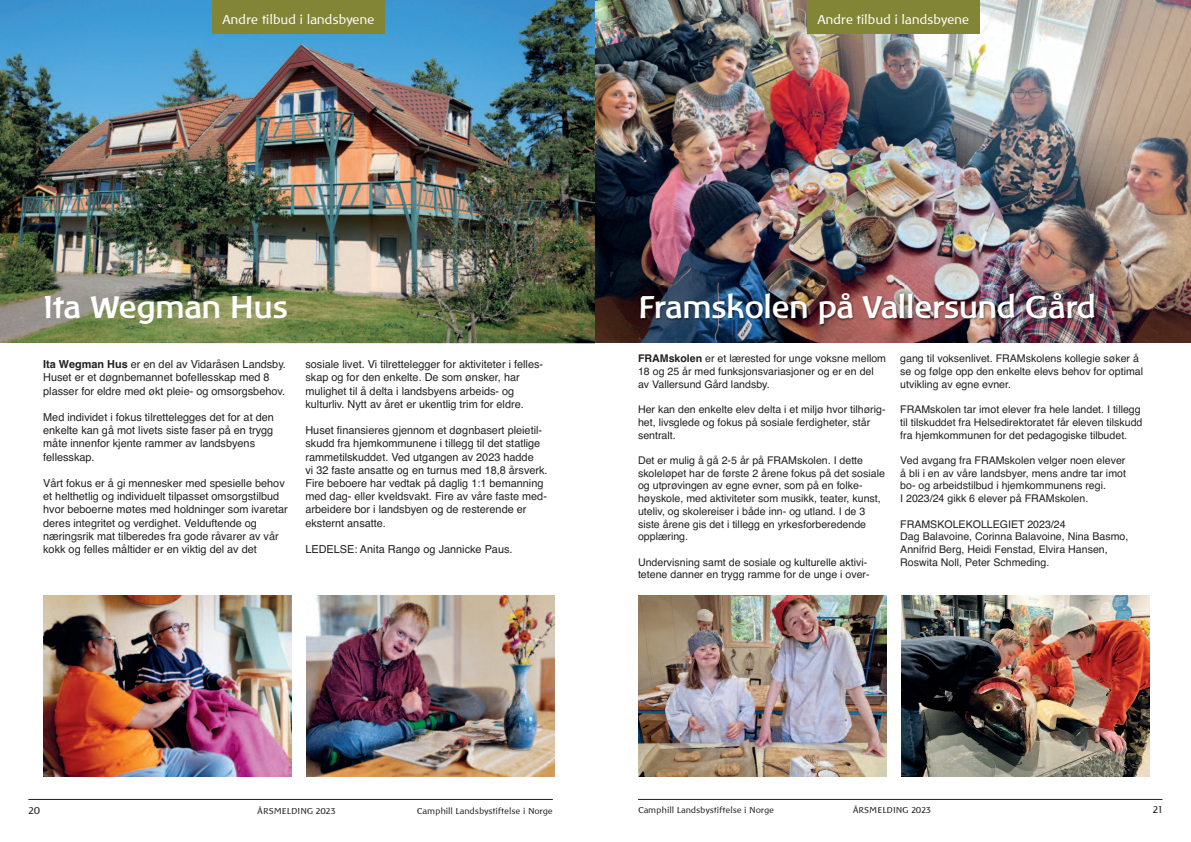
<style>
.page{position:relative;width:1191px;height:842px;background:#fff}
.page>*{position:absolute;margin:0;border:0;box-sizing:border-box;transform-origin:0 0}
.t1{font:700 32px "Baar Philos";letter-spacing:-.015em;color:#fff}
.t2{font:13px "Baar Philos";letter-spacing:-.015em;color:#fff}
.t3{font:11px/13.2px "Helvetica";color:#231f20}
.t4{font:10.6px/12.7px "Helvetica";color:#231f20}
.t5{font:10px "Baar Philos";color:#231f20}
.t6{font:8.6px "Baar Philos";color:#231f20}
.s1{font-weight:700}
</style>
<div class="page">
<hr style="left:28px;top:799px;width:525px;height:1px;background:#231f20">
<img style="left:0;top:0;width:595px;height:343px">
<div style="left:212px;top:0;width:173px;height:34px;background:#828536"></div>
<img style="left:43px;top:595px;width:248px;height:182px">
<img style="left:307px;top:595px;width:248px;height:182px">
<hr style="left:638px;top:799px;width:524px;height:1px;background:#231f20">
<img style="left:595px;top:0;width:596px;height:343px">
<div style="left:806px;top:0;width:173px;height:34px;background:#828536"></div>
<img style="left:633px;top:286px;width:494px;height:54px">
<img style="left:901px;top:595px;width:248px;height:182px">
<img style="left:638px;top:595px;width:248px;height:182px">
<p class="t2" style="left:222px;top:12px;width:154px">Andre tilbud i landsbyene</p>
<p class="t2" style="left:817px;top:12px;width:154px">Andre tilbud i landsbyene</p>
<h1 class="t1" style="left:43px;top:289px;width:246px">Ita Wegman Hus</h1>
<p class="t3" style="left:43px;top:358px;width:244px"><span class="s1">Ita Wegman Hus</span> er en del av Vidaråsen Landsby.<br>Huset er et døgnbemannet bofellesskap med 8 plasser for eldre med økt pleie- og omsorgsbehov.</p>
<p class="t3" style="left:43px;top:411px;width:232px">Med individet i fokus tilrettelegges det for at den enkelte kan gå mot livets siste faser på en trygg måte innenfor kjente rammer av landsbyens fellesskap.</p>
<p class="t3" style="left:43px;top:477px;width:246px">Vårt fokus er å gi mennesker med spesielle behov et helthetlig og individuelt tilpasset omsorgstilbud hvor beboerne møtes med holdninger som ivaretar deres integritet og verdighet. Velduftende og næringsrik mat tilberedes fra gode råvarer av vår kokk og felles måltider er en viktig del av det</p>
<p class="t3" style="left:305px;top:358px;width:239px">sosiale livet. Vi tilrettelegger for aktiviteter i felles&shy;skap og for den enkelte. De som ønsker, har mulighet til å delta i landsbyens arbeids- og kulturliv. Nytt av året er ukentlig trim for eldre.</p>
<p class="t3" style="left:305px;top:424px;width:244px">Huset finansieres gjennom et døgnbasert pleietil&shy;skudd fra hjemkommunene i tillegg til det statlige rammetilskuddet. Ved utgangen av 2023 hadde<br>vi 32 faste ansatte og en turnus med 18,8 årsverk.<br>Fire beboere har vedtak på daglig 1:1 bemanning med dag- eller kveldsvakt. Fire av våre faste med&shy;arbeidere bor i landsbyen og de resterende er eksternt ansatte.</p>
<p class="t3" style="left:305px;top:543px;width:209px">LEDELSE: Anita Rangø og Jannicke Paus.</p>
<h1 class="t1" style="left:638px;top:289px;width:460px">Framskolen på Vallersund Gård</h1>
<p class="t4" style="left:638px;top:352px;width:249px"><span class="s1">FRAMskolen</span> er et lærested for unge voksne mellom<br>18 og 25 år med funksjonsvariasjoner og er en del av Vallersund Gård landsby.</p>
<p class="t4" style="left:638px;top:403px;width:249px">Her kan den enkelte elev delta i et miljø hvor tilhørig&shy;het, livsglede og fokus på sosiale ferdigheter, står sentralt.</p>
<p class="t4" style="left:638px;top:454px;width:248px">Det er mulig å gå 2-5 år på FRAMskolen. I dette skoleløpet har de første 2 årene fokus på det sosiale og utprøvingen av egne evner, som på en folke&shy;høyskole, med aktiviteter som musikk, teater, kunst, uteliv, og skolereiser i både inn- og utland. I de 3 siste årene gis det i tillegg en yrkesforberedende opplæring.</p>
<p class="t4" style="left:638px;top:556px;width:233px">Undervisning samt de sosiale og kulturelle aktivi&shy;tetene danner en trygg ramme for de unge i over-</p>
<p class="t4" style="left:900px;top:352px;width:244px">gang til voksenlivet. FRAMskolens kollegie søker å se og følge opp den enkelte elevs behov for optimal utvikling av egne evner.</p>
<p class="t4" style="left:900px;top:403px;width:244px">FRAMskolen tar imot elever fra hele landet. I tillegg til tilskuddet fra Helsedirektoratet får eleven tilskudd fra hjemkommunen for det pedagogiske tilbudet.</p>
<p class="t4" style="left:900px;top:454px;width:227px">Ved avgang fra FRAMskolen velger noen elever å bli i en av våre landsbyer, mens andre tar imot bo- og arbeidstilbud i hjemkommunens regi.<br>I 2023/24 gikk 6 elever på FRAMskolen.</p>
<p class="t4" style="left:900px;top:518px;width:230px">FRAMSKOLEKOLLEGIET 2023/24<br>Dag Balavoine, Corinna Balavoine, Nina Basmo, Annifrid Berg, Heidi Fenstad, Elvira Hansen, Roswita Noll, Peter Schmeding.</p>
<p class="t5" style="left:28px;top:804px;width:13px">20</p>
<p class="t6" style="left:257px;top:806px;width:80px">ÅRSMELDING 2023</p>
<p class="t6" style="left:417px;top:806px;width:137px">Camphill Landsbystiftelse i Norge</p>
<p class="t6" style="left:638px;top:806px;width:137px">Camphill Landsbystiftelse i Norge</p>
<p class="t6" style="left:853px;top:806px;width:80px">ÅRSMELDING 2023</p>
<p class="t5" style="left:1152px;top:804px;width:11px">21</p>
</div>
